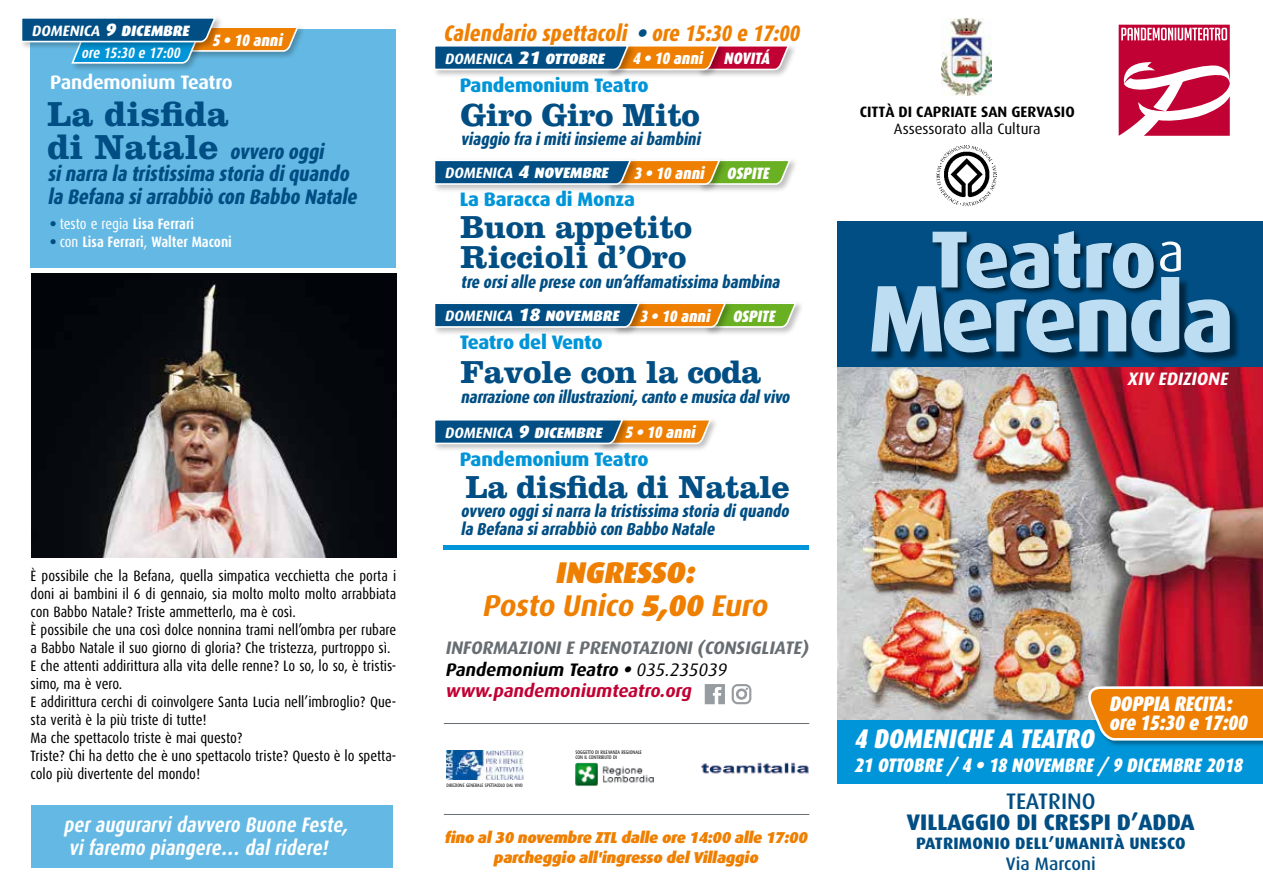
<style>
.page{position:relative;width:1263px;height:893px;background:#fff}
.page>*{position:absolute;margin:0;border:0;box-sizing:border-box;transform-origin:0 0}
.t1{font:700 36px "Clarendon";color:#004e83}
.t2{font:700 33px/30px "Clarendon";letter-spacing:-.015em;color:#004e83}
.t3{font:italic 700 30px/33px "Dax";color:#ee7f00;text-align:center}
.t4{font:italic 900 27px "Dax Condensed";color:#fff}
.t5{font:italic 800 22.5px "Dax Condensed";color:#ee7f00}
.t6{font:800 22.5px "Dax";color:#004e83}
.t7{font:500 22.5px "Dax";color:#004e83}
.t8{font:italic 800 21px/22.5px "Dax Condensed";color:#004e83}
.t9{font:italic 700 21px/22.5px "Dax Condensed";color:#fff}
.t10{font:italic 900 21px/19.5px "Dax Condensed";color:#fff}
.t11{font:800 19.5px "Dax";letter-spacing:-.01em;color:#0095d8}
.t12{font:italic 900 19.5px "Dax Condensed";color:#fff}
.t13{font:700 19.5px "Dax";letter-spacing:-.01em;color:#fff}
.t14{font:italic 700 18.15px/21.8px "Dax";color:#676d71}
.t15{font:italic 700 18px "Dax";color:#fff}
.t16{font:500 18px "Dax";color:#004e83}
.t17{font:italic 800 17.25px/18px "Dax Condensed";color:#004e83}
.t18{font:italic 900 16.5px "Dax Condensed";color:#fff}
.t19{font:800 16.5px "Dax";letter-spacing:.015em;color:#004e83}
.t20{font:italic 900 15.75px/20.2px "Dax";color:#ee7f00;text-align:center}
.t21{font:15px/18px "Dax Condensed";color:#000}
.t22{font:italic 700 15px "Dax";color:#fff}
.t23{font:700 15px "Dax Condensed";color:#fff}
.t24{font:700 15px "Dax";color:#000}
.t25{font:15px "Dax Condensed";color:#fff}
.t26{font:15px "Dax";color:#000}
.t27{font:italic 700 15px "Dax Condensed";color:#fff}
.t28{font:5.25px/4.8px "Dax Condensed";color:#000}
.t29{font:4.95px "Dax Condensed";color:#000}
.s1{font-weight:900;font-size:18px}
.s2{font-weight:900}
.s3{font-weight:900;color:#004e83}
.s4{font-family:"Clarendon";font-weight:700;font-style:normal;font-size:36px}
.s5{font-weight:700}
.s6{font-weight:400}
.s7{font-family:"Dax";font-weight:700;font-size:15px}
.s8{font-family:"Dax";font-size:18px}
.s9{font-family:"Dax";font-size:15px}
.s10{color:#000}
.s11{font-weight:800;color:#000}
.s12{font-weight:400;color:#000}
.s13{color:#c10033}
</style>
<div class="page">
<img style="left:838px;top:367px;width:425px;height:353px">
<div style="left:838px;top:720px;width:425px;height:64px;background:#0095d8"></div>
<div style="left:838px;top:221px;width:425px;height:146px;background:#004e83"></div>
<hr style="left:444px;top:723px;width:365px;height:1px;background:#676d71">
<hr style="left:444px;top:814px;width:365px;height:1px;background:#676d71">
<div style="left:873px;top:278px;width:367px;height:85px;background:#000;opacity:.5"></div>
<svg style="left:871px;top:231px;width:359px;height:121px"></svg>
<img style="left:941px;top:18px;width:50px;height:77px">
<img style="left:936px;top:145px;width:60px;height:61px">
<svg style="left:1084px;top:647px;width:179px;height:99px;background:#c26537"></svg>
<svg style="left:1119px;top:25px;width:111px;height:111px"></svg>
<div style="left:31px;top:30px;width:365px;height:238px;background:#64b9e4"></div>
<img style="left:31px;top:273px;width:366px;height:285px">
<div style="left:184px;top:24px;width:123px;height:36px;background:#000;opacity:.25"></div>
<div style="left:70px;top:36px;width:135px;height:36px;background:#000;opacity:.25"></div>
<svg style="left:22px;top:18px;width:277px;height:46px"></svg>
<div style="left:31px;top:806px;width:361px;height:62px;background:#64b9e4"></div>
<svg style="left:705px;top:684px;width:20px;height:20px"></svg>
<svg style="left:732px;top:684px;width:19px;height:20px"></svg>
<img style="left:446px;top:750px;width:78px;height:30px">
<img style="left:575px;top:762px;width:79px;height:24px">
<div style="left:599px;top:783px;width:26px;height:9px;background:#fff"></div>
<div style="left:597px;top:417px;width:122px;height:36px;background:#000;opacity:.25"></div>
<div style="left:703px;top:300px;width:101px;height:36px;background:#000;opacity:.25"></div>
<div style="left:612px;top:300px;width:122px;height:36px;background:#000;opacity:.25"></div>
<div style="left:432px;top:300px;width:216px;height:36px;background:#000;opacity:.25"></div>
<svg style="left:433px;top:302px;width:364px;height:27px;background:#6e8771"></svg>
<div style="left:444px;top:545px;width:365px;height:5px;background:#0095d8"></div>
<div style="left:696px;top:43px;width:101px;height:36px;background:#000;opacity:.25"></div>
<div style="left:605px;top:43px;width:122px;height:36px;background:#000;opacity:.25"></div>
<div style="left:432px;top:43px;width:205px;height:36px;background:#000;opacity:.25"></div>
<svg style="left:433px;top:44px;width:357px;height:27px;background:#816e73"></svg>
<div style="left:698px;top:158px;width:101px;height:35px;background:#000;opacity:.25"></div>
<div style="left:606px;top:158px;width:122px;height:35px;background:#000;opacity:.25"></div>
<div style="left:432px;top:158px;width:207px;height:35px;background:#000;opacity:.25"></div>
<svg style="left:433px;top:159px;width:358px;height:27px;background:#718870"></svg>
<div style="left:432px;top:417px;width:199px;height:36px;background:#000;opacity:.25"></div>
<svg style="left:433px;top:418px;width:279px;height:27px;background:#6f7d7a"></svg>
<img style="left:701px;top:762px;width:108px;height:12px">
<p class="t22" style="left:32px;top:22px;width:162px">DOMENICA <span class="s1">9</span> <span class="s2">DICEMBRE</span></p>
<p class="t27" style="left:81px;top:44px;width:103px">ore 15:30 e 17:00</p>
<p class="t18" style="left:212px;top:31px;width:75px">5 • 10 anni</p>
<h3 class="t5" style="left:443px;top:20px;width:362px">Calendario spettacoli <span class="s3">•</span> ore 15:30 e 17:00</h3>
<p class="t22" style="left:444px;top:50px;width:164px">DOMENICA <span class="s1">21</span> <span class="s2">OTTOBRE</span></p>
<p class="t18" style="left:632px;top:49px;width:138px">4 • 10 anni NOVITÁ</p>
<h3 class="t13" style="left:50px;top:71px;width:184px">Pandemonium Teatro</h3>
<h3 class="t11" style="left:460px;top:74px;width:190px">Pandemonium Teatro</h3>
<h1 class="t1" style="left:48px;top:92px;width:183px">La disfida</h1>
<h3 class="t8" style="left:48px;top:140px;width:315px"><span class="s4">d i N a t a l e</span> ovvero oggi sinarra la tristissima storia diquando la Befana siarrabbiò con Babbo Natale</h3>
<h2 class="t2" style="left:461px;top:99px;width:241px">Giro Giro Mito</h2>
<p class="t17" style="left:461px;top:131px;width:244px">viaggio fra imitiinsieme aibambini</p>
<p class="t22" style="left:444px;top:165px;width:168px">DOMENICA <span class="s1">4</span> <span class="s2">NOVEMBRE</span></p>
<p class="t18" style="left:634px;top:164px;width:140px">3 • 10 anni OSPITE</p>
<h3 class="t11" style="left:460px;top:189px;width:177px">La Baracca di Monza</h3>
<p class="t24" style="left:860px;top:104px;width:216px">CITTÀ DI CAPRIATE SAN GERVASIO</p>
<p class="t26" style="left:894px;top:120px;width:148px">Assessorato alla Cultura</p>
<p class="t25" style="left:50px;top:216px;width:145px"><span class="s3">•</span> testo e regia <span class="s5">Lisa Ferrari</span></p>
<p class="t23" style="left:50px;top:234px;width:183px"><span class="s3">•</span> <span class="s6">con</span> Lisa Ferrari<span class="s6">,</span> Walter Maconi</p>
<h2 class="t2" style="left:461px;top:211px;width:233px">Buon appetito<br>Riccioli d’Oro</h2>
<p class="t17" style="left:461px;top:273px;width:324px">tre orsialle prese con un’affamatissima bambina</p>
<p class="t18" style="left:444px;top:307px;width:335px"><span class="s7">DOMENICA</span> <span class="s8">18</span> <span class="s9">NOVEMBRE</span> 3 • 10 anni OSPITE</p>
<h3 class="t11" style="left:460px;top:332px;width:144px">Teatro del Vento</h3>
<h2 class="t2" style="left:461px;top:357px;width:302px">Favole con la coda</h2>
<p class="t17" style="left:461px;top:388px;width:334px">narrazione con illustrazioni, canto e musica dalvivo</p>
<p class="t15" style="left:1127px;top:369px;width:105px">XIV EDIZIONE</p>
<p class="t22" style="left:444px;top:424px;width:162px">DOMENICA <span class="s1">9</span> <span class="s2">DICEMBRE</span></p>
<p class="t18" style="left:625px;top:423px;width:75px">5 • 10 anni</p>
<h3 class="t11" style="left:460px;top:448px;width:190px">Pandemonium Teatro</h3>
<h2 class="t2" style="left:466px;top:471px;width:325px">La disfida di Natale</h2>
<p class="t17" style="left:461px;top:502px;width:333px">ovvero oggisinarra la tristissima storia diquando la Befana siarrabbiò con Babbo Natale</p>
<p class="t21" style="left:31px;top:567px;width:367px">È possibile che la Befana, quella simpatica vecchietta che porta i doni ai bambini il 6 di gennaio, sia molto molto molto arrabbiata con Babbo Natale? Triste ammetterlo, ma è così.<br>È possibile che una così dolce nonnina trami nell’ombra per rubare a Babbo Natale il suo giorno di gloria? Che tristezza, purtroppo sì.<br>E che attenti addirittura alla vita delle renne? Lo so, lo so, è tristis&shy;simo, ma è vero.<br>E addirittura cerchi di coinvolgere Santa Lucia nell’imbroglio? Que&shy;sta verità è la più triste di tutte!<br>Ma che spettacolo triste è mai questo?<br>Triste? Chi ha detto che è uno spettacolo triste? Questo è lo spetta&shy;colo più divertente del mondo!</p>
<h3 class="t3" style="left:482px;top:557px;width:293px"><span class="s2">INGRESSO:<br></span>Posto Unico <span class="s2">5, 00</span> Euro</h3>
<p class="t14" style="left:445px;top:637px;width:368px">INFORMAZIONI E PRENOTAZIONI (CONSIGLIATE)<br><span class="s10">Pandemonium Teatro</span> <span class="s11">•</span> <span class="s12">035.235039 </span><span class="s13">www.pandemoniumteatro.org</span></p>
<p class="t29" style="left:446px;top:782px;width:78px">DIREZIONE GENERALE SPETTACOLO DAL VIVO</p>
<p class="t28" style="left:575px;top:750px;width:68px">SOGGETTO DI RILEVANZA REGIONALE<br>CON IL CONTRIBUTO DI</p>
<h3 class="t10" style="left:1109px;top:694px;width:144px">DOPPIA RECITA: ore 15:30 e 17:00</h3>
<h3 class="t4" style="left:854px;top:723px;width:247px">4 DOMENICHE A TEATRO</h3>
<h3 class="t12" style="left:854px;top:754px;width:393px">21 OTTOBRE / 4 • 18 NOVEMBRE / 9 DICEMBRE 2018</h3>
<h3 class="t9" style="left:63px;top:814px;width:290px">peraugurarvidavvero Buone Feste, vifaremo piangere… dalridere!</h3>
<p class="t20" style="left:444px;top:828px;width:368px">fino al30 novembre ZTL dalle ore 14:00 alle 17:00 parcheggio all'ingresso delVillaggio</p>
<h3 class="t7" style="left:1006px;top:788px;width:91px">TEATRINO</h3>
<h3 class="t6" style="left:907px;top:809px;width:289px">VILLAGGIO DI CRESPI D’ADDA</h3>
<p class="t19" style="left:916px;top:834px;width:271px">PATRIMONIO DELL’UMANITÀ UNESCO</p>
<p class="t16" style="left:1006px;top:854px;width:91px">Via Marconi</p>
</div>
